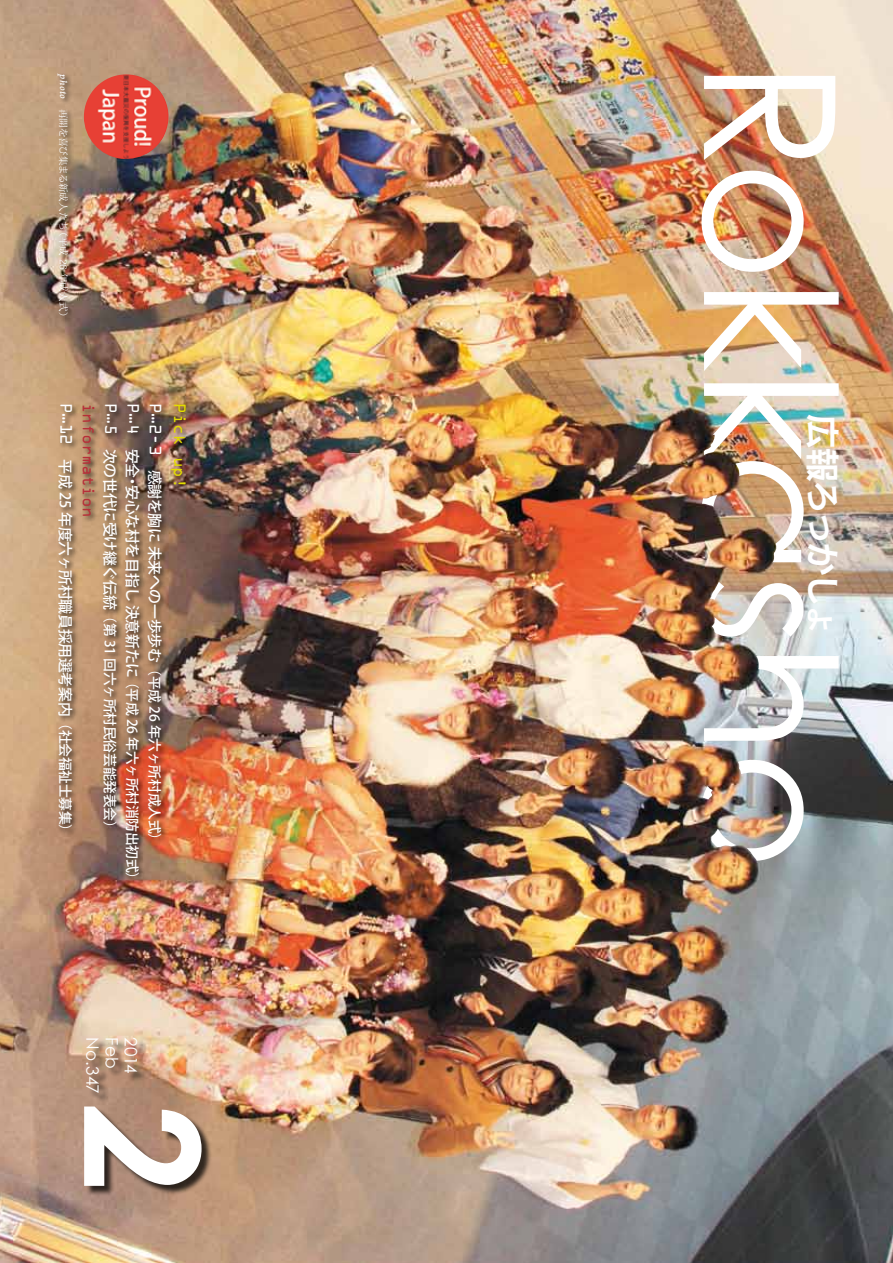
<style>
.page{position:relative;width:893px;height:1263px;background:#fff}
.page>*{position:absolute;margin:0;border:0;box-sizing:border-box;transform-origin:0 0}
.t1{font:182.85px "Century Gothic";letter-spacing:-.015em;color:#fff}
.t2{font:700 159.45px "Century Gothic";color:#fff}
.t3{font:700 34.05px "Koz Go Pro";letter-spacing:-.09em;color:#fff}
.t4{font:16.95px/19.2px "Century Gothic";letter-spacing:.005em;color:#fff}
.t5{font:500 14.85px "Koz Go Pro";letter-spacing:-.02em;color:#fff}
.t6{font:14.85px "OCRA Std";color:#fff}
.t7{font:14.85px "OCRA Std";letter-spacing:-.02em;color:#b72f39}
.t8{font:14.85px "OCRA Std";color:#e2dc00}
.t9{font:500 13.8px "Koz Go Pro";letter-spacing:-.02em;color:#fff}
.t10{font:9.6px "Koz Min Pro";letter-spacing:-.005em;color:#fff}
.s1{font-family:"Arno Pro Italic Caption";font-size:10.65px}
.s2{font-size:13.8px}
.s3{font-family:"OCRA Std";font-weight:400;font-size:14.85px}
.s4{font-size:14.85px}
.s5{font-family:"Koz Go Pro";font-weight:500}
.s6{font-family:"OCRA Std";font-weight:400}
</style>
<div class="page">
<img style="left:0;top:0;width:893px;height:1263px">
<div style="left:86px;top:1039px;width:126px;height:157px;background:#000;opacity:.75"></div>
<div style="left:57px;top:403px;width:136px;height:481px;background:#000;opacity:.75"></div>
<img style="left:84px;top:74px;width:85px;height:86px">
<div style="left:56px;top:72px;width:18px;height:250px;background:#000;opacity:.75"></div>
<img style="left:636px;top:409px;width:149px;height:484px">
<p class="t10" style="left:70px;top:74px;width:157px;rotate:90deg"><span class="s1">photo</span>　再開を喜び集まる新成人たち</p>
<p class="t10" style="left:70px;top:227px;width:96px;rotate:90deg">（平成 26 年成人式(</p>
<p class="t6" style="left:73px;top:403px;width:43px;rotate:90deg">P...12</p>
<p class="t7" style="left:95px;top:403px;width:116px;rotate:90deg">information</p>
<p class="t5" style="left:75px;top:459px;width:381px;rotate:90deg">平成 25 年度六ヶ所村職員採用選考案内<span class="s2">（社会福祉士募集）</span></p>
<p class="t9" style="left:119px;top:403px;width:433px;rotate:90deg"><span class="s3">P…5</span><span class="s4">　次の世代に受け継ぐ伝統</span>（第 31 回六ヶ所村民俗芸能発表会(</p>
<p class="t6" style="left:140px;top:403px;width:77px;rotate:90deg">P…4<span class="s5">　安全</span></p>
<p class="t5" style="left:142px;top:474px;width:16px;rotate:90deg">・</p>
<p class="t5" style="left:142px;top:485px;width:194px;rotate:90deg">安心な村を目指し決意新たに</p>
<p class="t9" style="left:141px;top:674px;width:213px;rotate:90deg">（平成 26 年六ヶ所村消防出初式(</p>
<p class="t5" style="left:164px;top:403px;width:445px;rotate:90deg"><span class="s6">P...2-3</span>　感謝を胸に未来への一歩歩む<span class="s2">（平成 26 年六ヶ所村成人式(</span></p>
<h1 class="t1" style="left:898px;top:59px;width:813px;rotate:90deg">Rokkasho</h1>
<p class="t8" style="left:186px;top:403px;width:44px;rotate:90deg">Pick</p>
<h3 class="t3" style="left:844px;top:414px;width:224px;rotate:90deg">広報ろっかしょ</h3>
<p class="t8" style="left:186px;top:456px;width:34px;rotate:90deg">up!</p>
<p class="t4" style="left:141px;top:1037px;width:58px;rotate:90deg">2014<br>Feb<br>No.347</p>
<h2 class="t2" style="left:263px;top:1103px;width:91px;rotate:90deg">2</h2>
</div>
